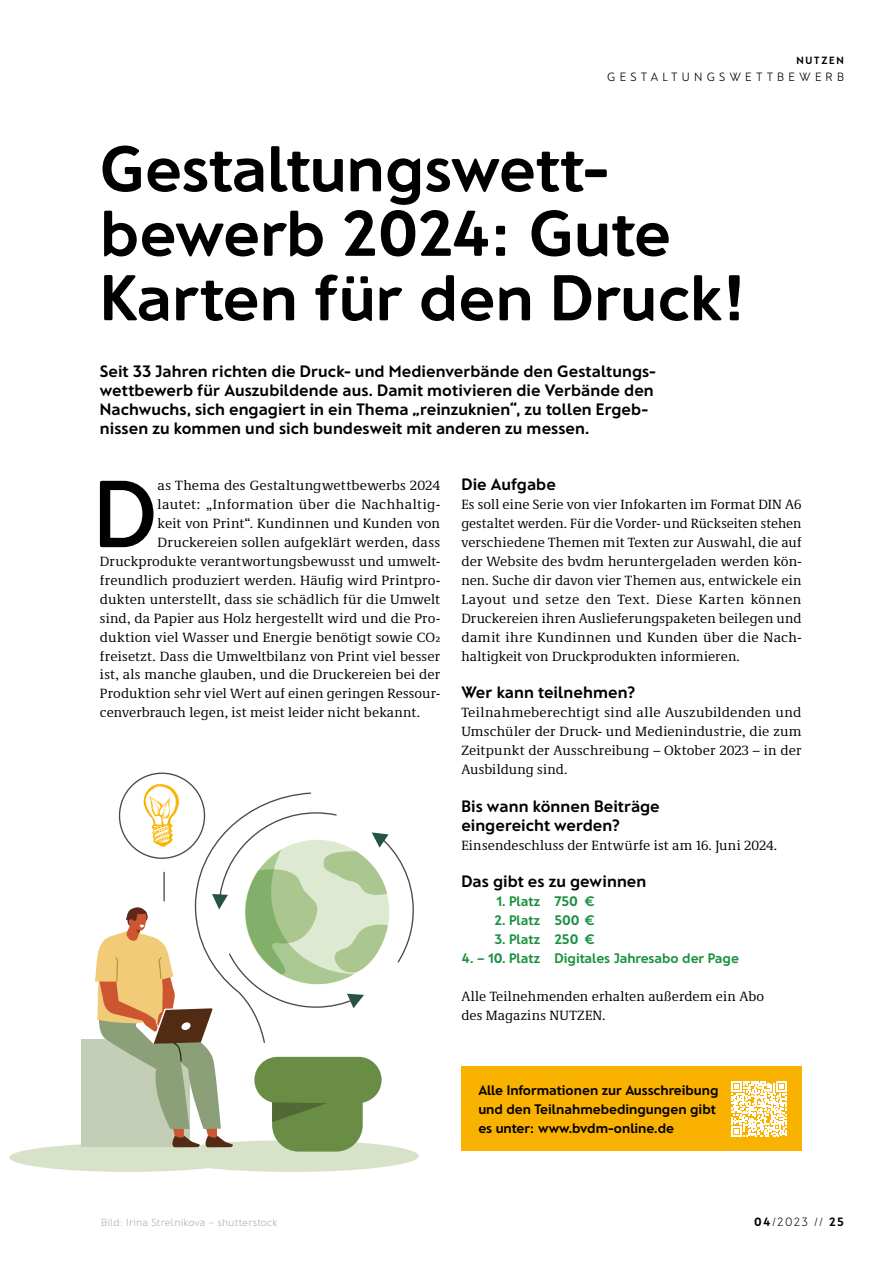
<style>
.page{position:relative;width:893px;height:1263px;background:#fff}
.page>*{position:absolute;margin:0;border:0;box-sizing:border-box;transform-origin:0 0}
.t1{font:600 94.8px "Franz Sans";color:#000}
.t2{font:700 64.5px/64.5px "Franz Sans";color:#000}
.t3{font:700 16.5px/18.9px "Franz Sans";letter-spacing:.005em;color:#000}
.t4{font:13.8px/18.9px "Demos Next Pro";letter-spacing:.015em;color:#000;text-align:justify}
.t5{font:700 13.8px/18.9px "Franz Sans";color:#000}
.t6{font:700 13.8px "Franz Sans";color:#18903e}
.t7{font:300 12px "Franz Sans";letter-spacing:.365em;color:#000}
.t8{font:200 12px "Franz Sans";color:#000}
.t9{font:300 10.5px "Franz Sans";letter-spacing:.025em;color:#b1b2b3}
.t10{font:700 10.5px "Franz Sans";letter-spacing:.175em;color:#000}
.s1{font-weight:700}
</style>
<div class="page">
<div style="left:164px;top:1140px;width:255px;height:32px;background:#d7e2c9;border-radius:50%"></div>
<div style="left:9px;top:1143px;width:238px;height:29px;background:#d7e2c9;border-radius:50%"></div>
<div style="left:81px;top:1039px;width:109px;height:108px;background:#c4ceb6"></div>
<div style="left:461px;top:1067px;width:340px;height:84px;background:#fab200"></div>
<svg style="left:732px;top:1081px;width:54px;height:55px"></svg>
<svg style="left:94px;top:772px;width:320px;height:379px"></svg>
<p class="t10" style="left:796px;top:55px;width:49px">NUTZEN</p>
<p class="t7" style="left:607px;top:70px;width:238px">GESTALTUNGSWETTBEWERB</p>
<h2 class="t2" style="left:100px;top:137px;width:648px">Gestaltungswett&shy;bewerb 2024: Gute<br>Karten für den Druck!</h2>
<p class="t3" style="left:100px;top:362px;width:558px">Seit 33 Jahren richten die Druck- und Medienverbände den Gestaltungs&shy;wettbewerb für Auszubildende aus. Damit motivieren die Verbände den Nachwuchs, sich engagiert in ein Thema „reinzuknien“, zu tollen Ergeb&shy;nissen zu kommen und sich bundesweit mit anderen zu messen.</p>
<h1 class="t1" style="left:93px;top:461px;width:66px">D</h1>
<p class="t4" style="left:158px;top:476px;width:284px">as Thema des Gestaltungwettbewerbs 2024</p>
<p class="t4" style="left:158px;top:495px;width:284px">lautet: „Information über die Nachhaltig-</p>
<p class="t4" style="left:158px;top:513px;width:284px">keit von Print“. Kundinnen und Kunden von</p>
<p class="t4" style="left:158px;top:532px;width:284px">Druckereien sollen aufgeklärt werden, dass</p>
<p class="t4" style="left:100px;top:551px;width:342px">Druckprodukte verantwortungsbewusst und umwelt-</p>
<p class="t4" style="left:100px;top:570px;width:342px">freundlich produziert werden. Häufig wird Printpro-</p>
<p class="t4" style="left:100px;top:589px;width:342px">dukten unterstellt, dass sie schädlich für die Umwelt</p>
<p class="t4" style="left:100px;top:608px;width:342px">sind, da Papier aus Holz hergestellt wird und die Pro-</p>
<p class="t4" style="left:100px;top:627px;width:342px">duktion viel Wasser und Energie benötigt sowie CO2</p>
<p class="t4" style="left:100px;top:646px;width:342px">freisetzt. Dass die Umweltbilanz von Print viel besser</p>
<p class="t4" style="left:100px;top:665px;width:342px">ist, als manche glauben, und die Druckereien bei der</p>
<p class="t4" style="left:100px;top:684px;width:342px">Produktion sehr viel Wert auf einen geringen Ressour-</p>
<p class="t4" style="left:100px;top:702px;width:322px">cenverbrauch legen, ist meist leider nicht bekannt.</p>
<p class="t3" style="left:461px;top:475px;width:96px">Die Aufgabe</p>
<p class="t4" style="left:461px;top:495px;width:342px">Es soll eine Serie von vier Infokarten im Format DIN A6 gestaltet werden. Für die Vorder- und Rückseiten stehen verschiedene Themen mit Texten zur Auswahl, die auf der Website des bvdm heruntergeladen werden kön&shy;nen. Suche dir davon vier Themen aus, entwickele ein Layout und setze den Text. Diese Karten können Druckereien ihren Auslieferungspaketen beilegen und damit ihre Kundinnen und Kunden über die Nach&shy;haltigkeit von Druckprodukten informieren.</p>
<p class="t3" style="left:461px;top:683px;width:176px">Wer kann teilnehmen?</p>
<p class="t4" style="left:461px;top:702px;width:342px">Teilnahmeberechtigt sind alle Auszubildenden und Umschüler der Druck- und Medienindustrie, die zum Zeitpunkt der Ausschreibung – Oktober 2023 – in der Ausbildung sind.</p>
<p class="t3" style="left:461px;top:797px;width:200px">Bis wann können Beiträge eingereicht werden?</p>
<p class="t4" style="left:461px;top:835px;width:317px">Einsendeschluss der Entwürfe ist am 16. Juni 2024.</p>
<p class="t3" style="left:461px;top:872px;width:187px">Das gibt es zu gewinnen</p>
<p class="t6" style="left:497px;top:894px;width:100px">1. Platz 750 €</p>
<p class="t6" style="left:494px;top:913px;width:102px">2. Platz 500 €</p>
<p class="t6" style="left:494px;top:931px;width:102px">3. Platz 250 €</p>
<p class="t6" style="left:462px;top:950px;width:279px">4. – 10. Platz Digitales Jahresabo der Page</p>
<p class="t4" style="left:461px;top:986px;width:304px">Alle Teilnehmenden erhalten außerdem ein Abo des Magazins NUTZEN.</p>
<p class="t5" style="left:478px;top:1081px;width:242px">Alle Informationen zur Ausschreibung und den Teilnahmebedingungen gibt es unter: www.bvdm-online.de</p>
<p class="t9" style="left:101px;top:1216px;width:178px">Bild: Irina Strelnikova – shutterstock</p>
<p class="t8" style="left:754px;top:1215px;width:91px"><span class="s1">04</span>/2023 // <span class="s1">25</span></p>
</div>
